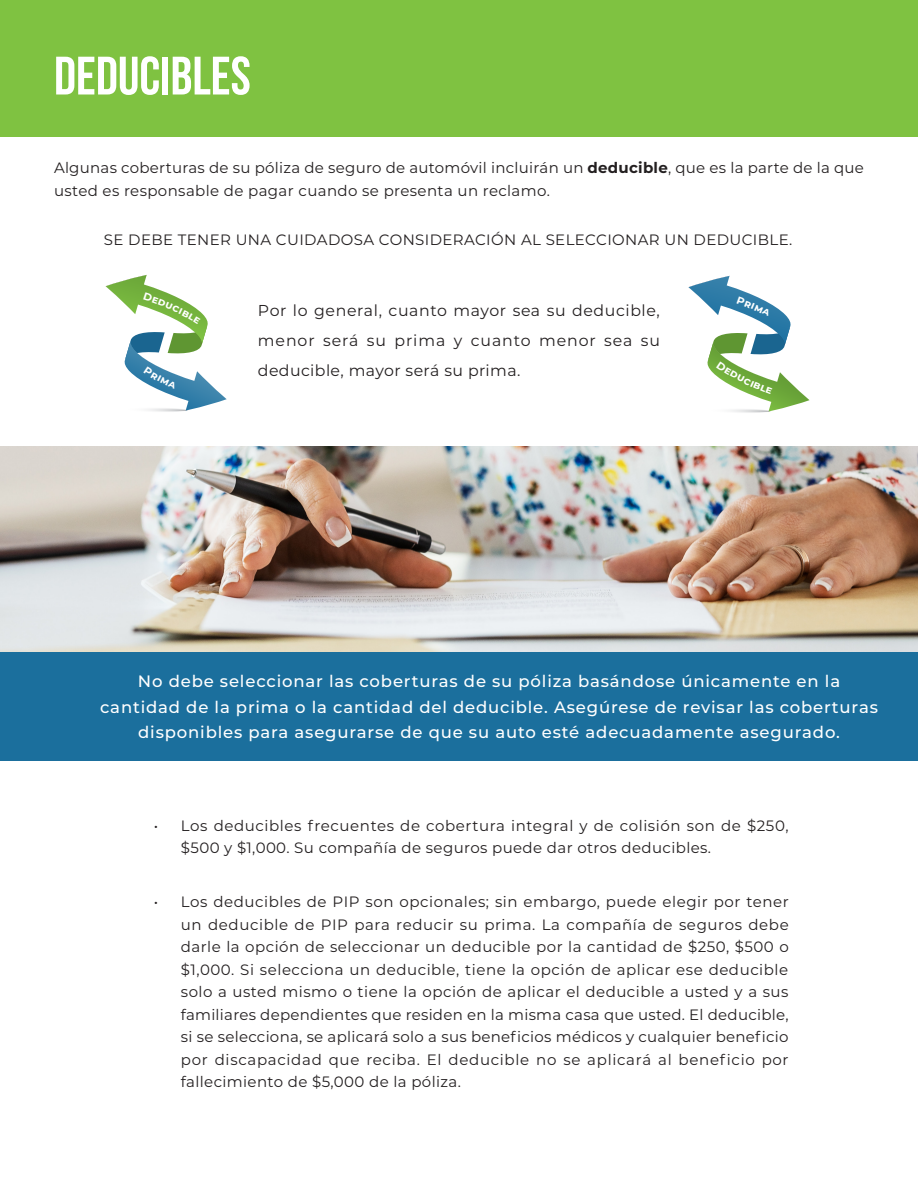
<style>
.page{position:relative;width:918px;height:1188px;background:#fff}
.page>*{position:absolute;margin:0;border:0;box-sizing:border-box;transform-origin:0 0}
.t1{font:700 54px "Bebas Neue";color:#fff}
.t2{font:500 16.5px/25.5px "Montserrat";letter-spacing:.05em;color:#fff;text-align:center}
.t3{font:15.75px/30px "Montserrat";letter-spacing:.04em;color:#231f20}
.t4{font:15px/22.5px "Montserrat";letter-spacing:.025em;color:#231f20}
.s1{font-weight:700}
</style>
<div class="page">
<img style="left:0;top:446px;width:918px;height:206px">
<div style="left:0;top:0;width:918px;height:137px;background:#7fc241"></div>
<div style="left:0;top:652px;width:918px;height:109px;background:#1b6f9d"></div>
<svg style="left:106px;top:275px;width:121px;height:137px"></svg>
<svg style="left:689px;top:276px;width:121px;height:137px"></svg>
<p class="t1" style="left:54px;top:46px;width:198px">DEDUCIBLES</p>
<p class="t4" style="left:54px;top:156px;width:812px">Algunas coberturas de su póliza de seguro de automóvil incluirán un <span class="s1">deducible</span>, que es la parte de la que usted es responsable de pagar cuando se presenta un reclamo.</p>
<p class="t4" style="left:104px;top:228px;width:690px">SE DEBE TENER UNA CUIDADOSA CONSIDERACIÓN AL SELECCIONAR UN DEDUCIBLE.</p>
<p class="t3" style="left:258px;top:295px;width:403px">Por lo general, cuanto mayor sea su deducible,</p>
<p class="t3" style="left:258px;top:325px;width:403px">menor será su prima y cuanto menor sea su deducible, mayor será su prima.</p>
<p class="t2" style="left:100px;top:668px;width:779px">No debe seleccionar las coberturas de su póliza basándose únicamente en la cantidad de la prima o la cantidad del deducible. Asegúrese de revisar las coberturas disponibles para asegurarse de que su auto esté adecuadamente asegurado.</p>
<p class="t4" style="left:181px;top:814px;width:609px;text-indent:-27px">• Los deducibles frecuentes de cobertura integral y de colisión son de $250, $500 y $1,000. Su compañía de seguros puede dar otros deducibles.</p>
<p class="t4" style="left:181px;top:890px;width:609px;text-align:justify;text-indent:-27px">• Los deducibles de PIP son opcionales; sin embargo, puede elegir por tener un deducible de PIP para reducir su prima. La compañía de seguros debe darle la opción de seleccionar un deducible por la cantidad de $250, $500 o $1,000. Si selecciona un deducible, tiene la opción de aplicar ese deducible solo a usted mismo o tiene la opción de aplicar el deducible a usted y a sus familiares dependientes que residen en la misma casa que usted. El deducible, si se selecciona, se aplicará solo a sus beneficios médicos y cualquier beneficio por discapacidad que reciba. El deducible no se aplicará al beneficio por fallecimiento de $5,000 de la póliza.</p>
</div>
